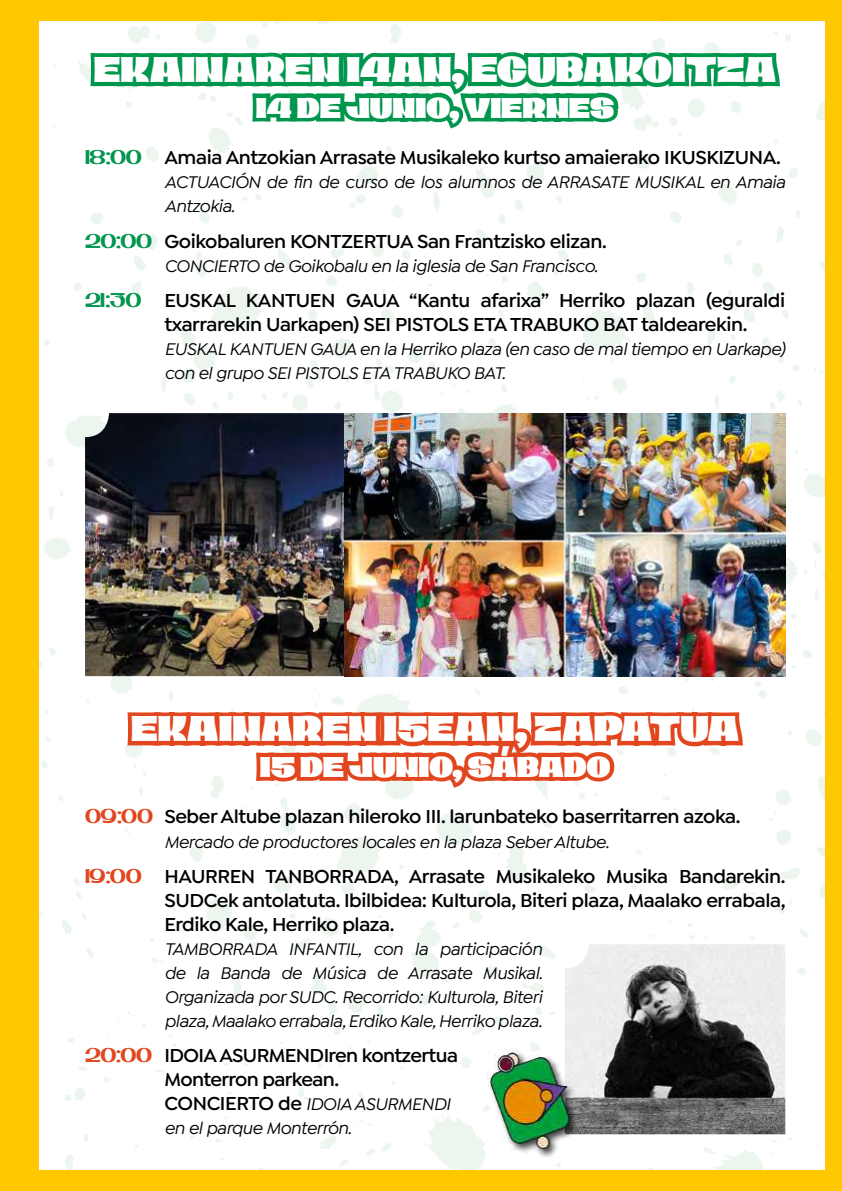
<style>
.page{position:relative;width:842px;height:1191px;background:#fec700}
.page>*{position:absolute;margin:0;border:0;box-sizing:border-box;transform-origin:0 0}
.t1{font:900 36px "Petale";color:#fff;scale:.83 1}
.t2{font:900 28.8px "Petale";color:#fff;scale:.83 1}
.t3{font:600 20px/24px "Isidora Sans";letter-spacing:-.02em;color:#000}
.t4{font:italic 500 18px/24px "Isidora Sans";letter-spacing:-.02em;color:#000}
.s1{font-family:"Petale";font-weight:400;color:#00964e}
.s2{font-family:"Petale";font-weight:400;color:#e2461e}
.s3{font-weight:600;font-style:normal;font-size:20px}
</style>
<div class="page">
<div style="left:40px;top:22px;width:785px;height:1147px;background:#fff"></div>
<svg style="left:86px;top:46px;width:698px;height:88px;background:#83cca9"></svg>
<svg style="left:123px;top:705px;width:624px;height:88px;background:#f0a490"></svg>
<svg style="left:531px;top:686px;width:5px;height:4px"></svg>
<img style="left:85px;top:413px;width:701px;height:263px">
<img style="left:565px;top:944px;width:220px;height:190px">
<div style="left:489px;top:1050px;width:91px;height:109px;background:#000;opacity:.75"></div>
<img style="left:486px;top:1047px;width:90px;height:107px">
<h1 class="t1" style="left:94px;top:49px;width:824px">EKAINAREN 14AN, EGUBAKOITZA</h1>
<h2 class="t2" style="left:256px;top:91px;width:433px">14 DE JUNIO, VIERNES</h2>
<p class="t3" style="left:85px;top:146px;width:697px"><span class="s1">18:00</span> Amaia Antzokian Arrasate Musikaleko kurtso amaierako IKUSKIZUNA.</p>
<p class="t4" style="left:164px;top:170px;width:622px">ACTUACIÓN de fin de curso de los alumnos de ARRASATE MUSIKAL en Amaia<br>Antzokia.</p>
<p class="t3" style="left:85px;top:229px;width:523px"><span class="s1">20:00</span> Goikobaluren KONTZERTUA San Frantzisko elizan.</p>
<p class="t4" style="left:164px;top:254px;width:435px">CONCIERTO de Goikobalu en la iglesia de San Francisco.</p>
<p class="t3" style="left:164px;top:288px;width:622px;text-indent:-79px"><span class="s1">21:30</span> EUSKAL KANTUEN GAUA “Kantu afarixa” Herriko plazan (eguraldi txarrarekin Uarkapen) SEI PISTOLS ETA TRABUKO BAT taldearekin.</p>
<p class="t4" style="left:164px;top:337px;width:622px">EUSKAL KANTUEN GAUA en la Herriko plaza (en caso de mal tiempo en Uarkape) con el grupo SEI PISTOLS ETA TRABUKO BAT.</p>
<h1 class="t1" style="left:131px;top:708px;width:734px">EKAINAREN 15EAN, ZAPATUA</h1>
<h2 class="t2" style="left:260px;top:750px;width:424px">15 DE JUNIO, SÁBADO</h2>
<p class="t3" style="left:85px;top:805px;width:657px"><span class="s2">09:00</span> Seber Altube plazan hileroko III. larunbateko baserritarren azoka.</p>
<p class="t4" style="left:164px;top:829px;width:446px">Mercado de productores locales en la plaza Seber Altube.</p>
<p class="t3" style="left:164px;top:864px;width:623px;text-align:justify;text-indent:-79px"><span class="s2">19:00</span> HAURREN TANBORRADA, Arrasate Musikaleko Musika Bandarekin.<br>SUDCek antolatuta. Ibilbidea: Kulturola, Biteri plaza, Maalako errabala, Erdiko Kale, Herriko plaza.</p>
<p class="t4" style="left:164px;top:937px;width:380px;text-align:justify">TAMBORRADA INFANTIL, con la participación de la Banda de Música de Arrasate Musikal.<br>Organizada por SUDC. Recorrido: Kulturola, Biteri plaza, Maalako errabala, Erdiko Kale, Herriko plaza.</p>
<p class="t3" style="left:164px;top:1043px;width:295px;text-indent:-79px"><span class="s2">20:00</span> IDOIA ASURMENDIren kontzertua<br>Monterron parkean.</p>
<p class="t4" style="left:164px;top:1092px;width:288px"><span class="s3">CONCIERTO de</span> IDOIA ASURMENDI en el parque Monterrón.</p>
</div>
